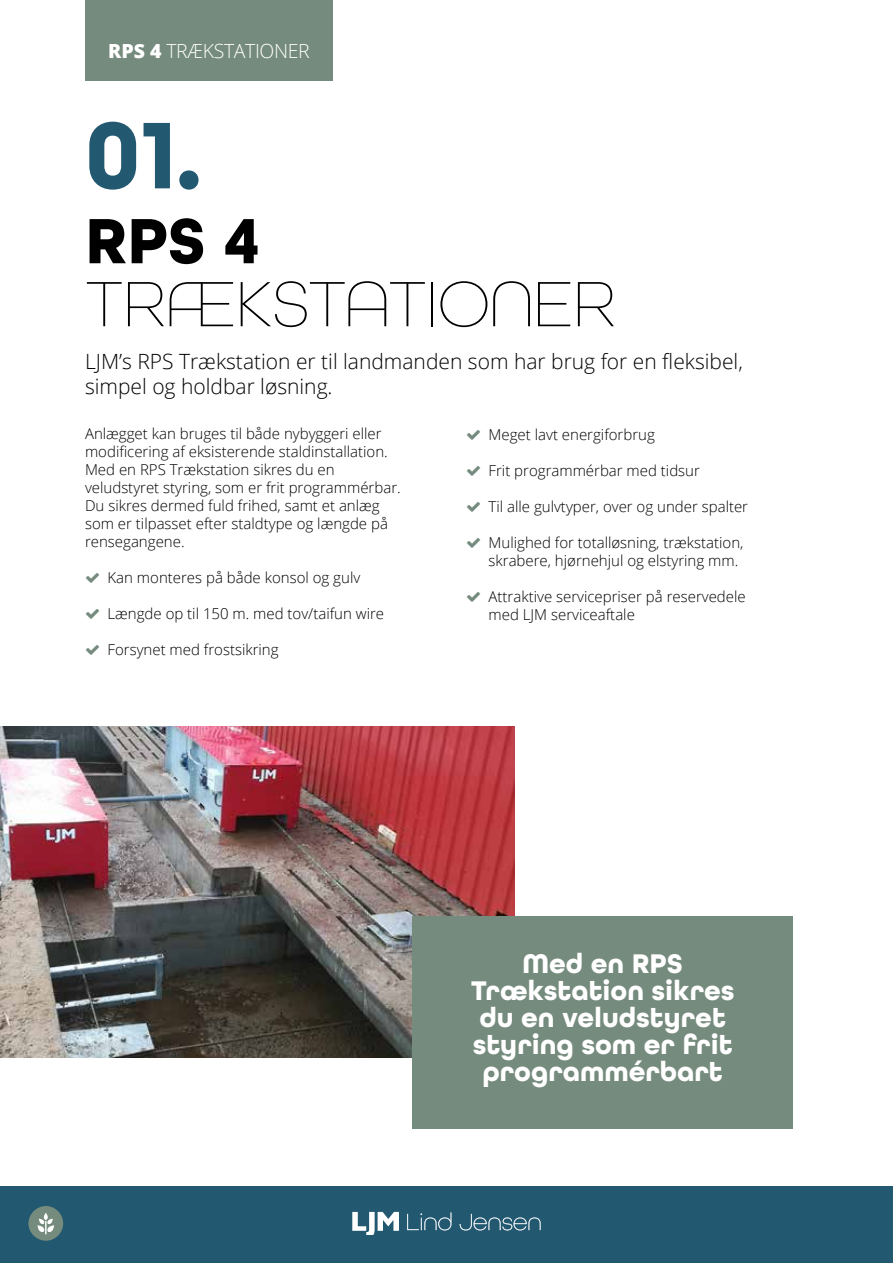
<style>
.page{position:relative;width:893px;height:1263px;background:#fff}
.page>*{position:absolute;margin:0;border:0;box-sizing:border-box;transform-origin:0 0}
.t1{font:700 100.05px "All Round Gothic";color:#225870}
.t2{font:67.5px "All Round Gothic X Lig";color:#000}
.t3{font:700 67.5px "All Round Gothic";color:#000}
.t4{font:700 28.5px/27px "All Round Gothic";color:#fff;text-align:center}
.t5{font:300 21px/25.2px "Open Sans";color:#000}
.t6{font:300 19.5px "Open Sans";letter-spacing:-.02em;color:#fff}
.t7{font:300 15px/18px "Open Sans";color:#000}
.s1{font-weight:800}
</style>
<div class="page">
<div style="left:85px;top:0;width:248px;height:80px;background:#758b7d"></div>
<img style="left:0;top:726px;width:514px;height:332px">
<div style="left:412px;top:916px;width:381px;height:212px;background:#758b7d"></div>
<div style="left:0;top:1186px;width:893px;height:77px;background:#225870"></div>
<svg style="left:352px;top:1212px;width:47px;height:22px"></svg>
<svg style="left:407px;top:1212px;width:44px;height:18px"></svg>
<svg style="left:460px;top:1214px;width:81px;height:16px"></svg>
<div style="left:28px;top:1206px;width:35px;height:35px;background:#758b7d;border-radius:50%"></div>
<svg style="left:37px;top:1213px;width:17px;height:21px"></svg>
<h3 class="t6" style="left:108px;top:37px;width:203px"><span class="s1">RPS 4</span> TRÆKSTATIONER</h3>
<h1 class="t1" style="left:85px;top:95px;width:119px">01.</h1>
<h2 class="t3" style="left:85px;top:201px;width:176px">RPS 4</h2>
<h2 class="t2" style="left:85px;top:264px;width:533px">TRÆKSTATIONER</h2>
<h3 class="t5" style="left:85px;top:348px;width:659px">LJM’s RPS Trækstation er til landmanden som har brug for en fleksibel, simpel og holdbar løsning.</h3>
<p class="t7" style="left:85px;top:424px;width:317px">Anlægget kan bruges til både nybyggeri eller modificering af eksisterende staldinstallation.<br>Med en RPS Trækstation sikres du en veludstyret styring, som er frit programmérbar.<br>Du sikres dermed fuld frihed, samt et anlæg som er tilpasset efter staldtype og længde på rensegangene.</p>
<p class="t7" style="left:108px;top:568px;width:254px">Kan monteres på både konsol og gulv</p>
<p class="t7" style="left:108px;top:604px;width:278px">Længde op til 150 m. med tov/taifun wire</p>
<p class="t7" style="left:108px;top:640px;width:173px">Forsynet med frostsikring</p>
<p class="t7" style="left:489px;top:425px;width:168px">Meget lavt energiforbrug</p>
<p class="t7" style="left:489px;top:461px;width:213px">Frit programmérbar med tidsur</p>
<p class="t7" style="left:489px;top:497px;width:261px">Til alle gulvtyper, over og under spalter</p>
<p class="t7" style="left:489px;top:533px;width:256px">Mulighed for totalløsning, trækstation, skrabere, hjørnehjul og elstyring mm.</p>
<p class="t7" style="left:489px;top:587px;width:259px">Attraktive servicepriser på reservedele med LJM serviceaftale</p>
<h3 class="t4" style="left:471px;top:950px;width:265px">Med en RPS<br>Trækstation sikres du en veludstyret styring som er fri programmérbar</h3>
<h3 class="t4" style="left:473px;top:1031px;width:261px">styring som er frit programmérbart</h3>
</div>
